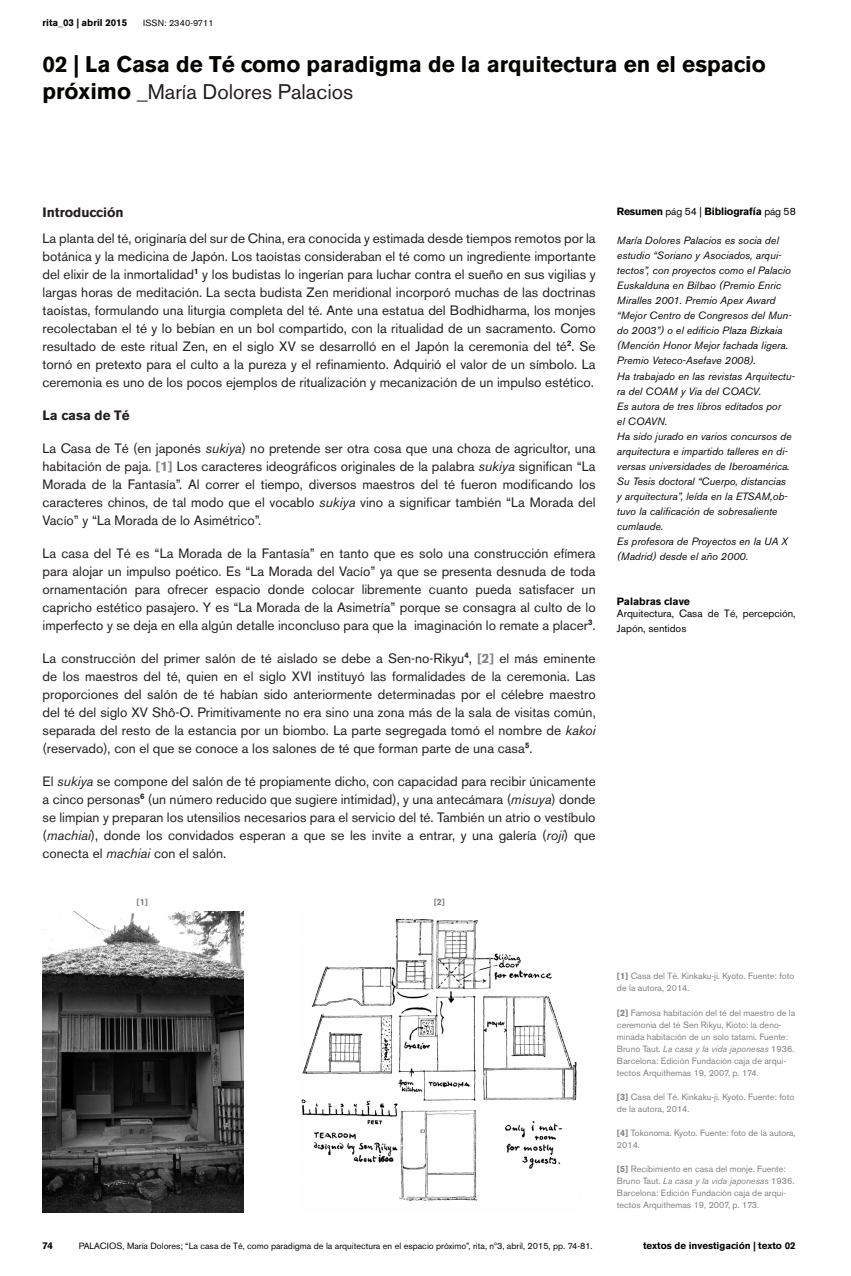
<style>
.page{position:relative;width:851px;height:1276px;background:#fff}
.page>*{position:absolute;margin:0;border:0;box-sizing:border-box;transform-origin:0 0}
.t1{font:700 22.5px "Akzidenz Grotesk BE";color:#040503}
.t2{font:21px "Akzidenz Grotesk BE";color:#231f20}
.Normal__Web{font:13.5px/18px "Akzidenz Grotesk BE";color:#231f20;text-align:justify}
.Normal__Web-2{font:700 13.5px "Akzidenz Grotesk BE";color:#231f20}
.t3{font:italic 10.5px/15px "Akzidenz Grotesk BE";color:#040503}
.t4{font:10.5px/15px "Akzidenz Grotesk BE";color:#040503}
.t5{font:700 10.5px "Akzidenz Grotesk BE";letter-spacing:-.015em;color:#040503}
.t6{font:700 9.75px "Akzidenz Grotesk BE";color:#040503}
.staff{font:9px/12px "Akzidenz Grotesk BE";color:#808285}
.t7{font:9px "Akzidenz Grotesk BE";color:#040503}
.t8{font:9px "Akzidenz Grotesk BE";letter-spacing:.02em;color:#040503}
.staff-2{font:700 9px "Akzidenz Grotesk BE";color:#808285}
.s1{font-weight:700;font-size:22.5px;color:#040503}
.s2{font-style:italic}
.s3{font-weight:700;color:#808285}
.s4{font-weight:400}
.s5{font-weight:700}
</style>
<div class="page">
<img style="left:43px;top:912px;width:200px;height:300px">
<img style="left:301px;top:918px;width:276px;height:283px">
<p class="t6" style="left:43px;top:17px;width:86px">rita_03 | abril 2015</p>
<p class="t8" style="left:143px;top:17px;width:72px">ISSN: 2340-9711</p>
<p class="t1" style="left:43px;top:51px;width:724px">02 | La Casa de Té como paradigma de la arquitectura en el espacio</p>
<p class="t2" style="left:43px;top:79px;width:312px"><span class="s1">próximo</span> _María Dolores Palacios</p>
<p class="Normal__Web-2" style="left:43px;top:205px;width:82px">Introducción</p>
<p class="Normal__Web" style="left:43px;top:229px;width:554px">La planta del té, originaría del sur de China, era conocida y estimada desde tiempos remotos por la botánica y la medicina de Japón. Los taoístas consideraban el té como un ingrediente importante del elixir de la inmortalidad<sup>1</sup> y los budistas lo ingerían para luchar contra el sueño en sus vigilias y largas horas de meditación. La secta budista Zen meridional incorporó muchas de las doctrinas taoístas, formulando una liturgia completa del té. Ante una estatua del Bodhidharma, los monjes recolectaban el té y lo bebían en un bol compartido, con la ritualidad de un sacramento. Como resultado de este ritual Zen, en el siglo XV se desarrolló en el Japón la ceremonia del té<sup>2</sup>. Se tornó en pretexto para el culto a la pureza y el refinamiento. Adquirió el valor de un símbolo. La ceremonia es uno de los pocos ejemplos de ritualización y mecanización de un impulso estético.</p>
<p class="Normal__Web-2" style="left:43px;top:407px;width:89px">La casa de Té</p>
<p class="Normal__Web" style="left:43px;top:439px;width:554px">La Casa de Té (en japonés <span class="s2">sukiya</span>) no pretende ser otra cosa que una choza de agricultor, una habitación de paja. <span class="s3">[1]</span> Los caracteres ideográficos originales de la palabra <span class="s2">sukiya</span> significan “La Morada de la Fantasía”. Al correr el tiempo, diversos maestros del té fueron modificando los caracteres chinos, de tal modo que el vocablo <span class="s2">sukiya</span> vino a significar también “La Morada del Vacío” y “La Morada de lo Asimétrico”.</p>
<p class="Normal__Web" style="left:43px;top:544px;width:554px">La casa del Té es “La Morada de la Fantasía” en tanto que es solo una construcción efímera para alojar un impulso poético. Es “La Morada del Vacío” ya que se presenta desnuda de toda ornamentación para ofrecer espacio donde colocar libremente cuanto pueda satisfacer un capricho estético pasajero. Y es “La Morada de la Asimetría” porque se consagra al culto de lo imperfecto y se deja en ella algún detalle inconcluso para que la imaginación lo remate a placer<sup>3</sup>.</p>
<p class="Normal__Web" style="left:43px;top:649px;width:554px">La construcción del primer salón de té aislado se debe a Sen-no-Rikyu<sup>4</sup>, <span class="s3">[2]</span> el más eminente de los maestros del té, quien en el siglo XVI instituyó las formalidades de la ceremonia. Las proporciones del salón de té habían sido anteriormente determinadas por el célebre maestro del té del siglo XV Shô-O. Primitivamente no era sino una zona más de la sala de visitas común, separada del resto de la estancia por un biombo. La parte segregada tomó el nombre de <span class="s2">kakoi </span>(reservado), con el que se conoce a los salones de té que forman parte de una casa<sup>5</sup>.</p>
<p class="Normal__Web" style="left:43px;top:772px;width:554px">El <span class="s2">sukiya</span> se compone del salón de té propiamente dicho, con capacidad para recibir únicamente a cinco personas<sup>6</sup> (un número reducido que sugiere intimidad), y una antecámara (<span class="s2">misuya</span>) donde se limpian y preparan los utensilios necesarios para el servicio del té. También un atrio o vestíbulo (<span class="s2">machiai</span>), donde los convidados esperan a que se les invite a entrar, y una galería (<span class="s2">roji</span>) que conecta el <span class="s2">machiai</span> con el salón.</p>
<p class="staff-2" style="left:136px;top:896px;width:13px">[1]</p>
<p class="staff-2" style="left:433px;top:896px;width:13px">[2]</p>
<p class="t5" style="left:616px;top:205px;width:181px">Resumen <span class="s4">pág 54 |</span> Bibliografía <span class="s4">pág 58</span></p>
<p class="t3" style="left:617px;top:233px;width:176px">María Dolores Palacios es socia del estudio “Soriano y Asociados, arqui&shy;tectos”, con proyectos como el Palacio Euskalduna en Bilbao (Premio Enric Miralles 2001. Premio Apex Award “Mejor Centro de Congresos del Mun&shy;do 2003”) o el edificio Plaza Bizkaia (Mención Honor Mejor fachada ligera.<br>Premio Veteco-Asefave 2008).</p>
<p class="t3" style="left:617px;top:368px;width:179px">Ha trabajado en las revistas Arquitectu&shy;ra del COAM y Via del COACV.</p>
<p class="t3" style="left:617px;top:398px;width:165px">Es autora de tres libros editados por el COAVN.</p>
<p class="t3" style="left:617px;top:428px;width:176px">Ha sido jurado en varios concursos de arquitectura e impartido talleres en di&shy;versas universidades de Iberoamérica.</p>
<p class="t3" style="left:617px;top:473px;width:172px">Su Tesis doctoral “Cuerpo, distancias y arquitectura”, leída en la ETSAM,ob&shy;tuvo la calificación de sobresaliente cumlaude.</p>
<p class="t3" style="left:617px;top:533px;width:172px">Es profesora de Proyectos en la UA X (Madrid) desde el año 2000.</p>
<p class="t5" style="left:617px;top:595px;width:75px">Palabras clave</p>
<p class="t4" style="left:617px;top:606px;width:180px">Arquitectura, Casa de Té, percepción,<br>Japón, sentidos</p>
<p class="t6" style="left:43px;top:1240px;width:12px">74</p>
<p class="t7" style="left:79px;top:1240px;width:515px">PALACIOS, María Dolores; “La casa de Té, como paradigma de la arquitectura en el espacio próximo”, rita, nº3, abril, 2015, pp. 74-81.</p>
<p class="staff" style="left:617px;top:970px;width:179px"><span class="s5">[1]</span> Casa del Té. Kinkaku-ji. Kyoto. Fuente: foto de la autora, 2014.</p>
<p class="staff" style="left:617px;top:1006px;width:180px"><span class="s5">[2]</span> Famosa habitación del té del maestro de la ceremonia del té Sen Rikyu, Kioto: la deno&shy;minada habitación de un solo tatami. Fuente:<br>Bruno Taut. <span class="s2">La casa y la vida japonesas</span> 1936.<br>Barcelona: Edición Fundación caja de arqui&shy;tectos Arquithemas 19, 2007, p. 174.</p>
<p class="staff" style="left:617px;top:1090px;width:179px"><span class="s5">[3]</span> Casa del Té. Kinkaku-ji. Kyoto. Fuente: foto de la autora, 2014.</p>
<p class="staff" style="left:617px;top:1126px;width:180px"><span class="s5">[4]</span> Tokonoma. Kyoto. Fuente: foto de la autora,<br>2014.</p>
<p class="staff" style="left:617px;top:1162px;width:179px"><span class="s5">[5]</span> Recibimiento en casa del monje. Fuente:<br>Bruno Taut. <span class="s2">La casa y la vida japonesas</span> 1936.<br>Barcelona: Edición Fundación caja de arqui&shy;tectos Arquithemas 19, 2007, p. 173.</p>
<p class="t6" style="left:643px;top:1240px;width:154px">textos de investigación | texto 02</p>
</div>
